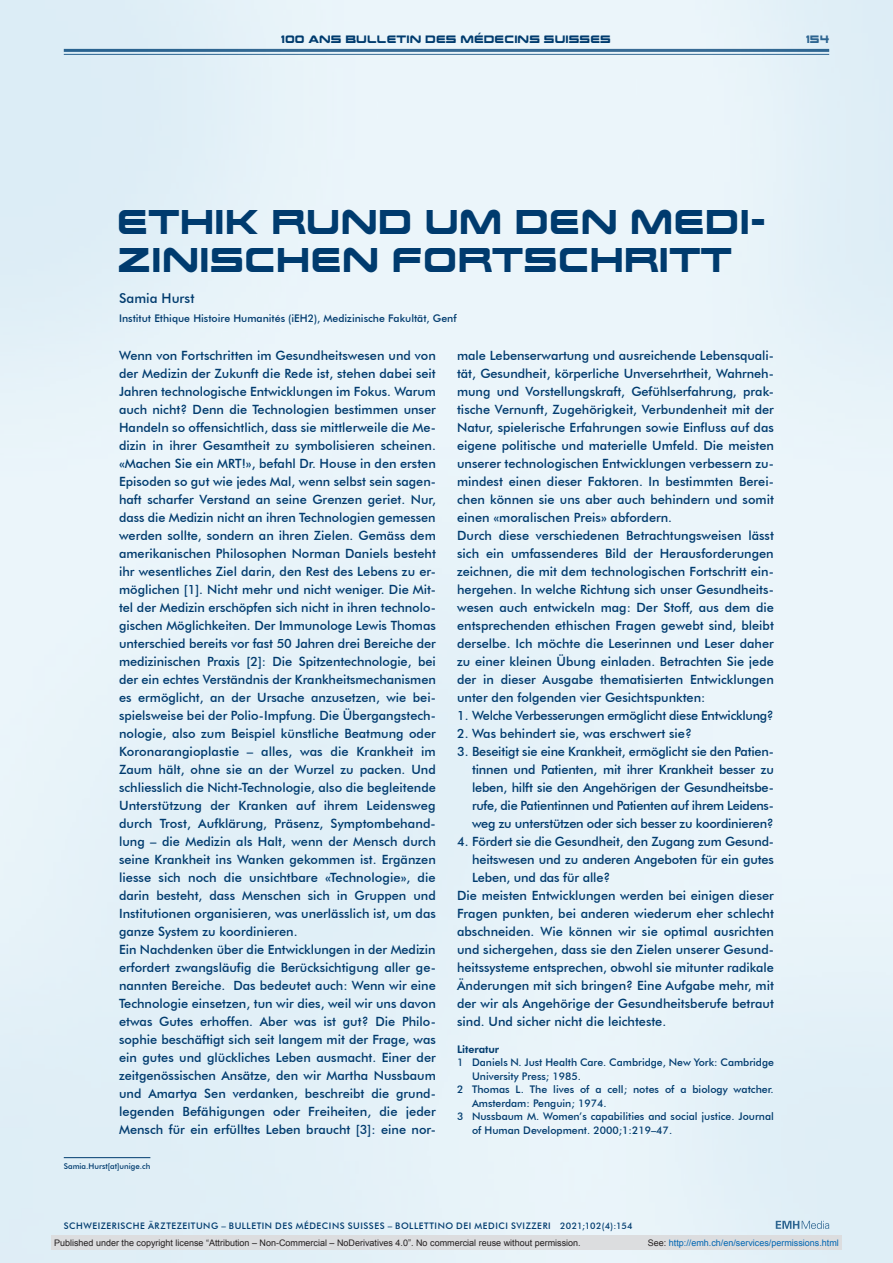
<style>
.page{position:relative;width:893px;height:1263px;background:#fff}
.page>*{position:absolute;margin:0;border:0;box-sizing:border-box;transform-origin:0 0}
.article_titel{font:24px/37.5px "Future Earth";color:#003b6e}
.author_notes{font:500 13.5px "Futura BT";color:#003b6e}
.section_pn{font:500 12.75px/18px "Futura BT";color:#003b6e;text-align:justify}
.section_pn-2{font:500 12.75px "Futura BT";letter-spacing:-.02em;color:#003b6e}
.ref_list{font:500 10.5px/13.5px "Futura BT";color:#003b6e}
.aff{font:500 10.5px "Futura BT";color:#003b6e}
.ref_list_title{font:800 10.5px "Futura BT";color:#003b6e}
.t1{font:9px "Arial";color:#231f20}
.fusszeile{font:500 9px "Futura BT";letter-spacing:.06em;color:#003b6e}
.t2{font:9px "Arial";color:#0066b3}
.author_adress{font:500 7.8px "Futura BT";color:#003b6e}
.t3{font:7.5px "Future Earth";color:#003b6e}
.s1{color:#231f20}
</style>
<div class="page">
<img style="left:0;top:0;width:893px;height:1263px">
<hr style="left:64px;top:1157px;width:86px;height:1px;background:#003b6e">
<div style="left:51px;top:1235px;width:791px;height:15px;background:#dcdddf"></div>
<p class="t3" style="left:281px;top:36px;width:332px">100 ANS BULLETIN DES MÉDECINS SUISSES</p>
<p class="t3" style="left:806px;top:36px;width:25px">154</p>
<p class="article_titel" style="left:119px;top:207px;width:651px">ETHIK RUND UM DEN MEDI-<br>ZINISCHEN FORTSCHRITT</p>
<p class="author_notes" style="left:119px;top:290px;width:77px">Samia Hurst</p>
<p class="aff" style="left:119px;top:312px;width:339px">Institut Ethique Histoire Humanités (iEH2), Medizinische Fakultät, Genf</p>
<p class="section_pn" style="left:457px;top:346px;width:318px">male Lebenserwartung und ausreichende Lebensquali&shy;tät, Gesundheit, körperliche Unversehrtheit, Wahrneh&shy;mung und Vorstellungskraft, Gefühlserfahrung, prak&shy;tische Vernunft, Zugehörigkeit, Verbundenheit mit der Natur, spielerische Erfahrungen sowie Einfluss auf das eigene politische und materielle Umfeld. Die meisten unserer technologischen Entwicklungen verbessern zu&shy;mindest einen dieser Faktoren. In bestimmten Berei&shy;chen können sie uns aber auch behindern und somit einen «moralischen Preis» abfordern.</p>
<p class="section_pn" style="left:457px;top:526px;width:318px">Durch diese verschiedenen Betrachtungsweisen lässt sich ein umfassenderes Bild der Herausforderungen zeichnen, die mit dem technologischen Fortschritt ein&shy;hergehen. In welche Richtung sich unser Gesundheits&shy;wesen auch entwickeln mag: Der Stoff, aus dem die entsprechenden ethischen Fragen gewebt sind, bleibt derselbe. Ich möchte die Leserinnen und Leser daher zu einer kleinen Übung einladen. Betrachten Sie jede der in dieser Ausgabe thematisierten Entwicklungen unter den folgenden vier Gesichtspunkten:</p>
<p class="section_pn-2" style="left:457px;top:708px;width:318px">1. Welche Verbesserungen ermöglicht diese Entwicklung?</p>
<p class="section_pn" style="left:457px;top:724px;width:236px">2. Was behindert sie, was erschwert sie?</p>
<p class="section_pn" style="left:472px;top:742px;width:303px;text-indent:-15px">3. Beseitigt sie eine Krankheit, ermöglicht sie den Patien&shy;tinnen und Patienten, mit ihrer Krankheit besser zu leben, hilft sie den Angehörigen der Gesundheitsbe&shy;rufe, die Patientinnen und Patienten auf ihrem Leidens&shy;weg zu unterstützen oder sich besser zu koordinieren?</p>
<p class="section_pn" style="left:472px;top:832px;width:303px;text-indent:-15px">4. Fördert sie die Gesundheit, den Zugang zum Gesund&shy;heitswesen und zu anderen Angeboten für ein gutes Leben, und das für alle?</p>
<p class="section_pn" style="left:457px;top:886px;width:318px">Die meisten Entwicklungen werden bei einigen dieser Fragen punkten, bei anderen wiederum eher schlecht abschneiden. Wie können wir sie optimal ausrichten und sichergehen, dass sie den Zielen unserer Gesund&shy;heitssysteme entsprechen, obwohl sie mitunter radikale Änderungen mit sich bringen? Eine Aufgabe mehr, mit der wir als Angehörige der Gesundheitsberufe betraut sind. Und sicher nicht die leichteste.</p>
<p class="ref_list_title" style="left:457px;top:1043px;width:44px">Literatur</p>
<p class="ref_list" style="left:472px;top:1056px;width:303px;text-indent:-15px">1 Daniels N. Just Health Care. Cambridge, New York: Cambridge<br>University Press; 1985.</p>
<p class="ref_list" style="left:472px;top:1083px;width:303px;text-indent:-15px">2 Thomas L. The lives of a cell; notes of a biology watcher.<br>Amsterdam: Penguin; 1974.</p>
<p class="ref_list" style="left:472px;top:1110px;width:303px;text-indent:-15px">3 Nussbaum M. Women’s capabilities and social justice. Journal of Human Development. 2000;1:219–47.</p>
<p class="section_pn" style="left:119px;top:346px;width:318px">Wenn von Fortschritten im Gesundheitswesen und von der Medizin der Zukunft die Rede ist, stehen dabei seit Jahren technologische Entwicklungen im Fokus. Warum auch nicht? Denn die Technologien bestimmen unser Handeln so offensichtlich, dass sie mittlerweile die Me&shy;dizin in ihrer Gesamtheit zu symbolisieren scheinen. «Machen Sie ein MRT!», befahl Dr. House in den ersten Episoden so gut wie jedes Mal, wenn selbst sein sagen&shy;haft scharfer Verstand an seine Grenzen geriet. Nur, dass die Medizin nicht an ihren Technologien gemessen werden sollte, sondern an ihren Zielen. Gemäss dem amerikanischen Philosophen Norman Daniels besteht ihr wesentliches Ziel darin, den Rest des Lebens zu er&shy;möglichen [1]. Nicht mehr und nicht weniger. Die Mit&shy;tel der Medizin erschöpfen sich nicht in ihren technolo&shy;gischen Möglichkeiten. Der Immunologe Lewis Thomas unterschied bereits vor fast 50 Jahren drei Bereiche der medizinischen Praxis [2]: Die Spitzentechnologie, bei der ein echtes Verständnis der Krankheitsmechanismen es ermöglicht, an der Ursache anzusetzen, wie bei&shy;spielsweise bei der Polio-Impfung. Die Übergangstech&shy;nologie, also zum Beispiel künstliche Beatmung oder Koronarangioplastie – alles, was die Krankheit im Zaum hält, ohne sie an der Wurzel zu packen. Und schliesslich die Nicht-Technologie, also die begleitende Unterstützung der Kranken auf ihrem Leidensweg durch Trost, Aufklärung, Präsenz, Symptombehand&shy;lung – die Medizin als Halt, wenn der Mensch durch seine Krankheit ins Wanken gekommen ist. Ergänzen liesse sich noch die unsichtbare «Technologie», die darin besteht, dass Menschen sich in Gruppen und Institutionen organisieren, was unerlässlich ist, um das ganze System zu koordinieren.</p>
<p class="section_pn" style="left:119px;top:940px;width:318px">Ein Nachdenken über die Entwicklungen in der Medizin erfordert zwangsläufig die Berücksichtigung aller ge&shy;nannten Bereiche. Das bedeutet auch: Wenn wir eine Technologie einsetzen, tun wir dies, weil wir uns davon etwas Gutes erhoffen. Aber was ist gut? Die Philo&shy;sophie beschäftigt sich seit langem mit der Frage, was ein gutes und glückliches Leben ausmacht. Einer der zeitgenössischen Ansätze, den wir Martha Nussbaum und Amartya Sen verdanken, beschreibt die grund&shy;legenden Befähigungen oder Freiheiten, die jeder Mensch für ein erfülltes Leben braucht [3]: eine nor-</p>
<p class="author_adress" style="left:64px;top:1161px;width:88px">Samia.Hurst[at]unige.ch</p>
<p class="fusszeile" style="left:64px;top:1220px;width:570px">SCHWEIZERISCHE ÄRZTEZEITUNG – BULLETIN DES MÉDECINS SUISSES – BOLLETTINO DEI MEDICI SVIZZERI 2021;102(4):154</p>
<p class="t1" style="left:54px;top:1237px;width:528px">Published under the copyright license “Attribution – Non-Commercial – NoDerivatives 4.0”. No commercial reuse without permission.</p>
<p class="t2" style="left:648px;top:1237px;width:193px"><span class="s1">See:</span> http://emh.ch/en/services/permissions.html</p>
</div>
